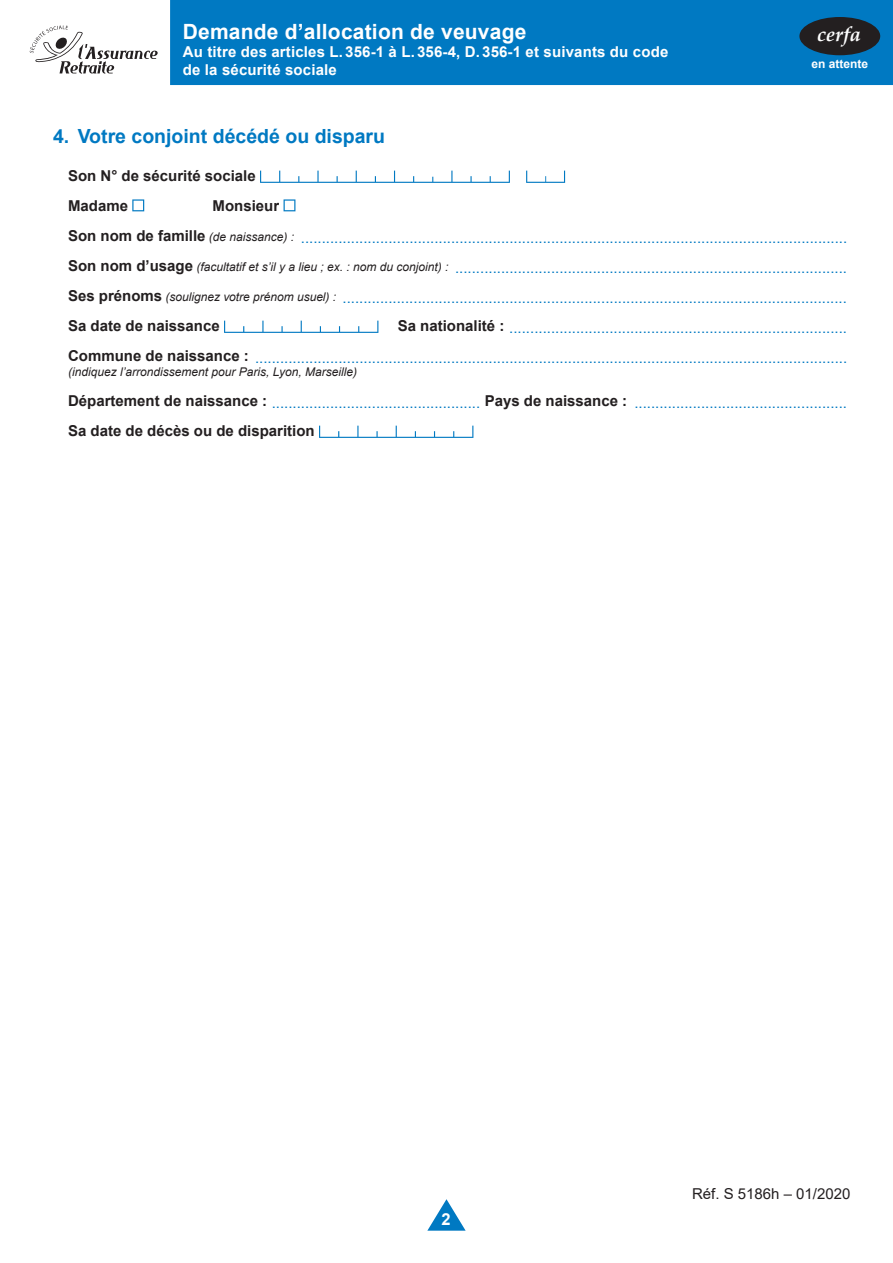
<style>
.page{position:relative;width:893px;height:1263px;background:#fff}
.page>*{position:absolute;margin:0;border:0;box-sizing:border-box;transform-origin:0 0}
.t1{font:700 21px "Arial";letter-spacing:.01em;color:#fff}
.t2{font:italic 700 20.25px "Palatino Linotype";color:#fff}
.t3{font:700 19.5px "Arial";color:#0079c2}
.t4{font:700 16.5px "Arial";color:#fff}
.texte_civilité{font:15px/30px "Arial";color:#0079c2;text-align:justify}
.texte_civilité-2{font:700 15px "Arial";color:#231f20}
.t5{font:700 15px/18px "Arial";letter-spacing:.01em;color:#fff}
.t6{font:15px "Arial";color:#231f20}
.texte_civilité-3{font:italic 12px "Arial";color:#231f20}
.t7{font:700 12px "Arial";color:#fff}
.s1{font-weight:700;color:#231f20}
.s2{font-style:italic;font-size:12px;color:#231f20}
</style>
<div class="page">
<div style="left:170px;top:0;width:723px;height:85px;background:#0079c2"></div>
<svg style="left:427px;top:1199px;width:39px;height:32px"></svg>
<svg style="left:30px;top:26px;width:128px;height:48px"></svg>
<div style="left:799px;top:17px;width:81px;height:38px;background:#231f20;border-radius:50%"></div>
<svg style="left:260px;top:171px;width:305px;height:12px"></svg>
<svg style="left:144px;top:199px;width:1px;height:12px"></svg>
<svg style="left:132px;top:199px;width:12px;height:12px"></svg>
<svg style="left:283px;top:199px;width:13px;height:12px"></svg>
<svg style="left:284px;top:199px;width:11px;height:12px"></svg>
<svg style="left:224px;top:321px;width:154px;height:12px"></svg>
<svg style="left:319px;top:426px;width:154px;height:12px"></svg>
<h1 class="t1" style="left:183px;top:16px;width:345px">Demande d’allocation de veuvage</h1>
<p class="t5" style="left:183px;top:42px;width:487px">Au titre des articles L. 356-1 à L. 356-4, D. 356-1 et suivants du code de la sécurité sociale</p>
<h2 class="t2" style="left:817px;top:19px;width:45px">cerfa</h2>
<p class="t7" style="left:811px;top:55px;width:58px">en attente</p>
<p class="t3" style="left:53px;top:122px;width:333px">4. Votre conjoint décédé ou disparu</p>
<p class="texte_civilité-2" style="left:68px;top:166px;width:189px">Son N° de sécurité sociale</p>
<p class="texte_civilité-2" style="left:68px;top:196px;width:62px">Madame</p>
<p class="texte_civilité-2" style="left:213px;top:196px;width:68px">Monsieur</p>
<p class="texte_civilité" style="left:68px;top:222px;width:781px"><span class="s1">Son nom de famille</span> <span class="s2">(de naissance) :</span> ...................................................................................................................................<br><span class="s1">Son nom d’usage</span> <span class="s2">(facultatif et s’il y a lieu ; ex. : nom du conjoint) :</span> ..............................................................................................<br><span class="s1">Ses prénoms</span> <span class="s2">(soulignez votre prénom usuel) :</span> .........................................................................................................................</p>
<p class="texte_civilité-2" style="left:68px;top:316px;width:153px">Sa date de naissance</p>
<p class="texte_civilité" style="left:398px;top:312px;width:451px"><span class="s1">Sa nationalité :</span> .................................................................................</p>
<p class="texte_civilité" style="left:68px;top:342px;width:781px"><span class="s1">Commune de naissance :</span> ..............................................................................................................................................</p>
<p class="texte_civilité-3" style="left:68px;top:364px;width:291px">(indiquez l’arrondissement pour Paris, Lyon, Marseille)</p>
<p class="texte_civilité" style="left:68px;top:387px;width:780px"><span class="s1">Département de naissance :</span> .................................................. <span class="s1">Pays de naissance :</span> ...................................................</p>
<p class="texte_civilité-2" style="left:68px;top:421px;width:248px">Sa date de décès ou de disparition</p>
<p class="t4" style="left:441px;top:1208px;width:11px">2</p>
<p class="t6" style="left:692px;top:1183px;width:160px">Réf. S 5186h – 01/2020</p>
</div>
